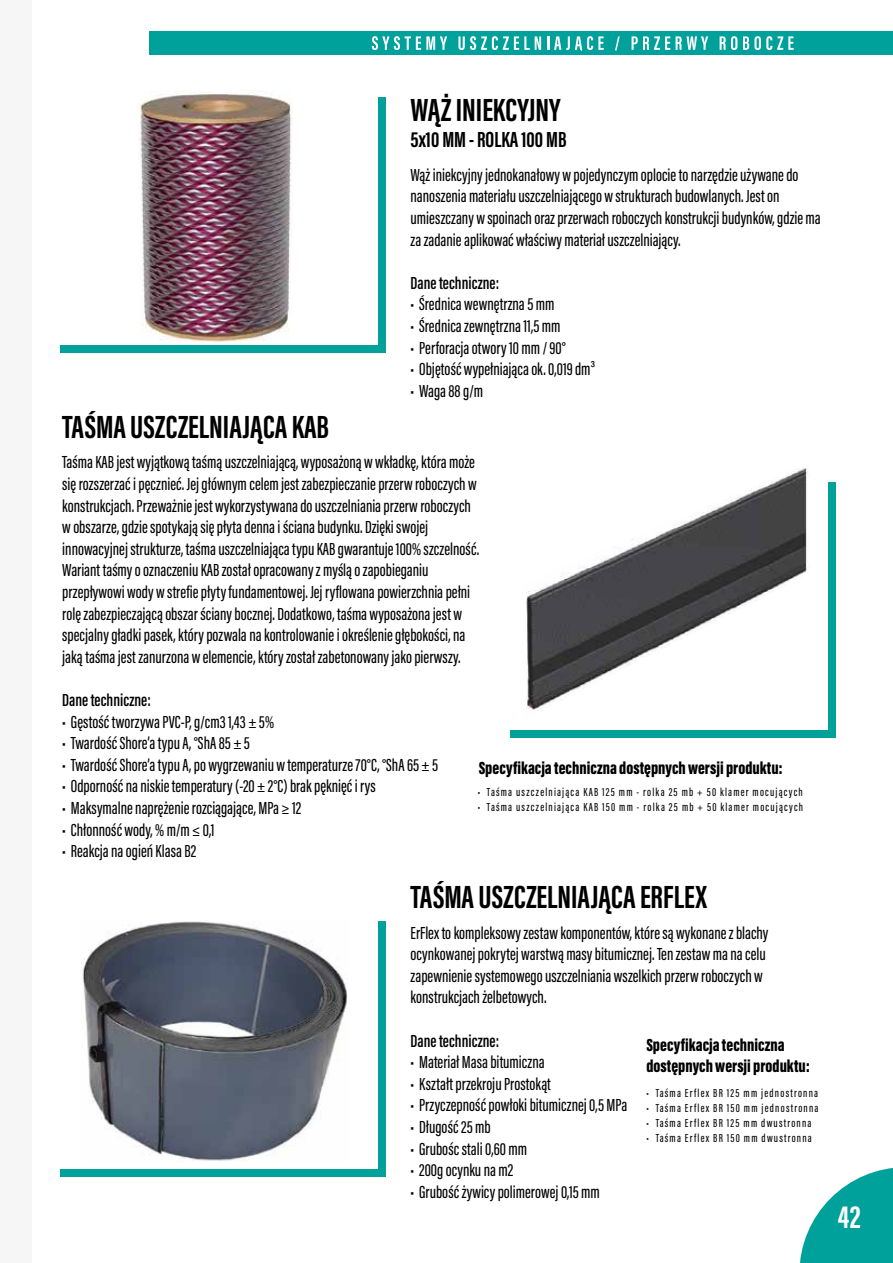
<style>
.page{position:relative;width:893px;height:1263px;background:#fff}
.page>*{position:absolute;margin:0;border:0;box-sizing:border-box;transform-origin:0 0}
.t1{font:700 33px "Acumin Pro Extra Cond";color:#000}
.t2{font:700 33px "Acumin Pro Extra Cond";color:#fff}
.t3{font:700 22.5px "Acumin Pro Extra Cond";color:#000}
.t4{font:500 18px/21.6px "Acumin Pro Extra Cond";color:#000}
.t5{font:900 18px/21.6px "Acumin Pro Extra Cond";color:#000}
.t6{font:600 18px "Acumin Pro Extra Cond";color:#000}
.t7{font:500 12px "Acumin Pro Extra Cond";letter-spacing:.1em;color:#000}
</style>
<div class="page">
<div style="left:0;top:0;width:32px;height:1263px;background:#f6f6f6"></div>
<div style="left:149px;top:31px;width:744px;height:24px;background:#00a19a"></div>
<svg style="left:800px;top:1168px;width:93px;height:95px"></svg>
<div style="left:60px;top:97px;width:326px;height:256px;background:#00a19a"></div>
<div style="left:53px;top:89px;width:325px;height:256px;background:#fff"></div>
<img style="left:140px;top:91px;width:152px;height:251px">
<div style="left:60px;top:921px;width:326px;height:256px;background:#00a19a"></div>
<div style="left:53px;top:913px;width:325px;height:256px;background:#fff"></div>
<img style="left:82px;top:921px;width:266px;height:241px">
<svg style="left:372px;top:36px;width:75px;height:14px"></svg>
<svg style="left:458px;top:36px;width:83px;height:14px"></svg>
<svg style="left:615px;top:36px;width:5px;height:14px"></svg>
<svg style="left:632px;top:36px;width:38px;height:14px"></svg>
<svg style="left:676px;top:36px;width:32px;height:14px"></svg>
<svg style="left:720px;top:36px;width:17px;height:14px"></svg>
<svg style="left:743px;top:36px;width:51px;height:14px"></svg>
<svg style="left:547px;top:36px;width:57px;height:15px"></svg>
<div style="left:510px;top:482px;width:326px;height:256px;background:#00a19a"></div>
<div style="left:503px;top:474px;width:325px;height:256px;background:#fff"></div>
<img style="left:526px;top:468px;width:282px;height:243px">
<h1 class="t1" style="left:411px;top:90px;width:151px">WĄŻ INIEKCYJNY</h1>
<p class="t3" style="left:411px;top:125px;width:157px">5x10 MM - ROLKA 100 MB</p>
<p class="t4" style="left:411px;top:164px;width:412px">Wąż iniekcyjny jednokanałowy w pojedynczym oplocie to narzędzie używane do nanoszenia materiału uszczelniającego w strukturach budowlanych. Jest on umieszczany w spoinach oraz przerwach roboczych konstrukcji budynków, gdzie ma za zadanie aplikować właściwy materiał uszczelniający.</p>
<p class="t6" style="left:411px;top:272px;width:90px">Dane techniczne:</p>
<p class="t4" style="left:411px;top:294px;width:145px">• Średnica wewnętrzna 5 mm</p>
<p class="t4" style="left:411px;top:315px;width:152px">• Średnica zewnętrzna 11,5 mm</p>
<p class="t4" style="left:411px;top:337px;width:157px">• Perforacja otwory 10 mm / 90°</p>
<p class="t4" style="left:411px;top:358px;width:186px">• Objętość wypełniająca ok. 0,019 dm3</p>
<p class="t4" style="left:411px;top:380px;width:74px">• Waga 88 g/m</p>
<h1 class="t1" style="left:62px;top:407px;width:268px">TAŚMA USZCZELNIAJĄCA KAB</h1>
<p class="t4" style="left:62px;top:451px;width:418px">Taśma KAB jest wyjątkową taśmą uszczelniającą, wyposażoną w wkładkę, która może się rozszerzać i pęcznieć. Jej głównym celem jest zabezpieczanie przerw roboczych w konstrukcjach. Przeważnie jest wykorzystywana do uszczelniania przerw roboczych w obszarze, gdzie spotykają się płyta denna i ściana budynku. Dzięki swojej innowacyjnej strukturze, taśma uszczelniająca typu KAB gwarantuje 100% szczelność.<br>Wariant taśmy o oznaczeniu KAB został opracowany z myślą o zapobieganiu przepływowi wody w strefie płyty fundamentowej. Jej ryflowana powierzchnia pełni rolę zabezpieczającą obszar ściany bocznej. Dodatkowo, taśma wyposażona jest w specjalny gładki pasek, który pozwala na kontrolowanie i określenie głębokości, na jaką taśma jest zanurzona w elemencie, który został zabetonowany jako pierwszy.</p>
<p class="t6" style="left:62px;top:689px;width:90px">Dane techniczne:</p>
<p class="t4" style="left:62px;top:711px;width:213px">• Gęstość tworzywa PVC-P, g/cm3 1,43 ± 5%</p>
<p class="t4" style="left:62px;top:732px;width:189px">• Twardość Shore’a typu A, °ShA 85 ± 5</p>
<p class="t4" style="left:62px;top:754px;width:377px">• Twardość Shore’a typu A, po wygrzewaniu w temperaturze 70°C, °ShA 65 ± 5</p>
<p class="t4" style="left:62px;top:775px;width:315px">• Odporność na niskie temperatury (-20 ± 2°C) brak pęknięć i rys</p>
<p class="t4" style="left:62px;top:797px;width:241px">• Maksymalne naprężenie rozciągające, MPa ≥ 12</p>
<p class="t4" style="left:62px;top:819px;width:154px">• Chłonność wody, % m/m ≤ 0,1</p>
<p class="t4" style="left:62px;top:840px;width:135px">• Reakcja na ogień Klasa B2</p>
<p class="t5" style="left:479px;top:757px;width:306px">Specyfikacja techniczna dostępnych wersji produktu:</p>
<p class="t7" style="left:478px;top:784px;width:327px">• Taśma uszczelniająca KAB 125 mm - rolka 25 mb + 50 klamer mocujących</p>
<p class="t7" style="left:478px;top:799px;width:327px">• Taśma uszczelniająca KAB 150 mm - rolka 25 mb + 50 klamer mocujących</p>
<h1 class="t1" style="left:411px;top:876px;width:298px">TAŚMA USZCZELNIAJĄCA ERFLEX</h1>
<p class="t4" style="left:411px;top:922px;width:359px">ErFlex to kompleksowy zestaw komponentów, które są wykonane z blachy ocynkowanej pokrytej warstwą masy bitumicznej. Ten zestaw ma na celu zapewnienie systemowego uszczelniania wszelkich przerw roboczych w konstrukcjach żelbetowych.</p>
<p class="t6" style="left:411px;top:1029px;width:90px">Dane techniczne:</p>
<p class="t4" style="left:411px;top:1051px;width:136px">• Materiał Masa bitumiczna</p>
<p class="t4" style="left:411px;top:1073px;width:142px">• Kształt przekroju Prostokąt</p>
<p class="t4" style="left:411px;top:1094px;width:218px">• Przyczepność powłoki bitumicznej 0,5 MPa</p>
<p class="t4" style="left:411px;top:1116px;width:82px">• Długość 25 mb</p>
<p class="t4" style="left:411px;top:1138px;width:118px">• Grubośc stali 0,60 mm</p>
<p class="t4" style="left:411px;top:1159px;width:104px">• 200g ocynku na m2</p>
<p class="t4" style="left:411px;top:1181px;width:191px">• Grubość żywicy polimerowej 0,15 mm</p>
<p class="t5" style="left:646px;top:1034px;width:165px">Specyfikacja techniczna dostępnych wersji produktu:</p>
<p class="t7" style="left:646px;top:1086px;width:173px">• Taśma Erflex BR 125 mm jednostronna</p>
<p class="t7" style="left:646px;top:1101px;width:174px">• Taśma Erflex BR 150 mm jednostronna</p>
<p class="t7" style="left:646px;top:1116px;width:167px">• Taśma Erflex BR 125 mm dwustronna</p>
<p class="t7" style="left:646px;top:1131px;width:167px">• Taśma Erflex BR 150 mm dwustronna</p>
<h1 class="t2" style="left:838px;top:1197px;width:24px">42</h1>
</div>
